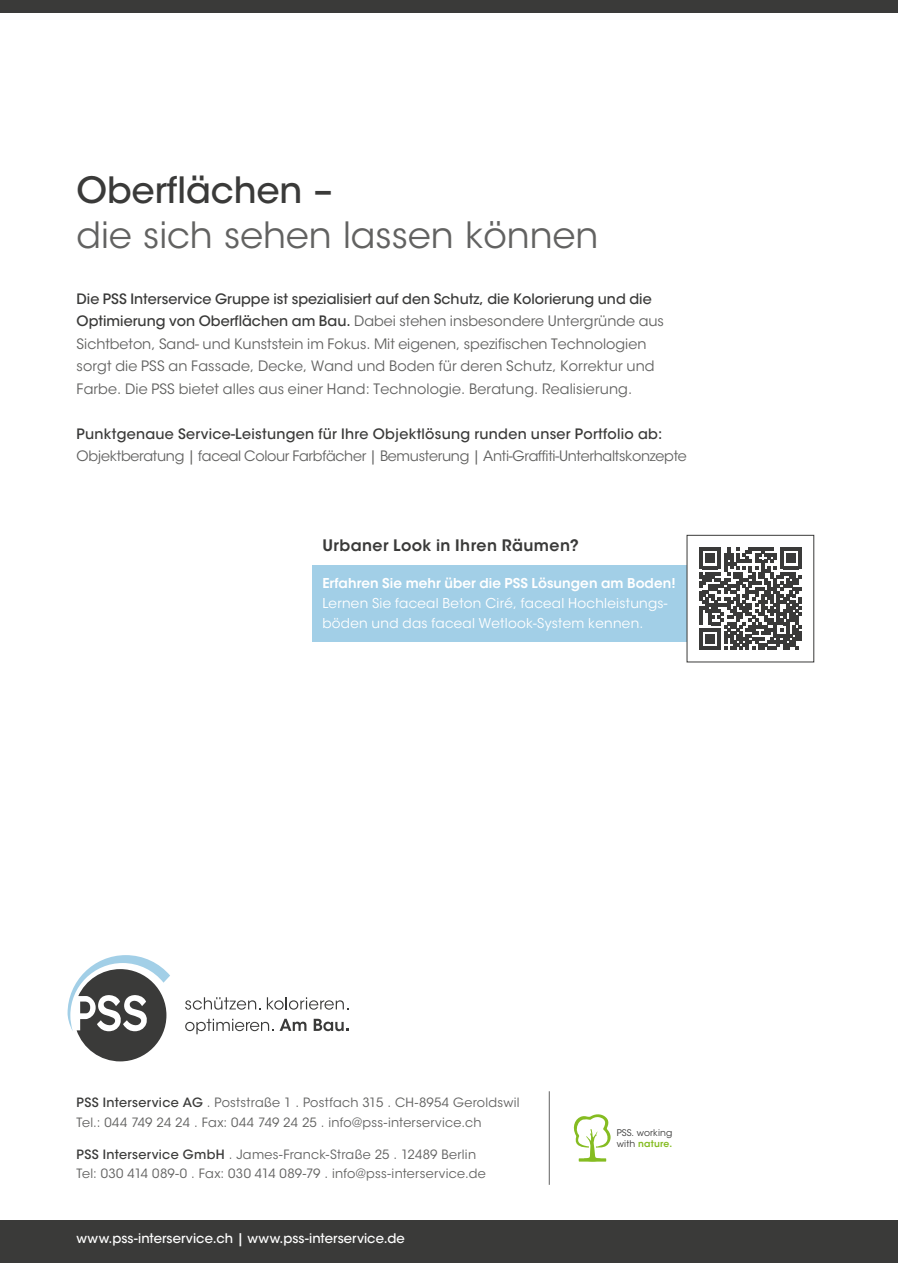
<style>
.page{position:relative;width:898px;height:1263px;background:#fff}
.page>*{position:absolute;margin:0;border:0;box-sizing:border-box;transform-origin:0 0}
.t1{font:36px "ITC Avant Garde Std";color:#626261}
.t2{font:500 36px "ITC Avant Garde Std";color:#3a3a39}
.t3{font:600 15.75px "ITC Avant Garde Std";letter-spacing:.025em;color:#3a3a39}
.t4{font:14.25px/22.5px "ITC Avant Garde Std";color:#626261}
.t5{font:14.25px "ITC Avant Garde Std";letter-spacing:-.02em;color:#626261}
.t6{font:500 14.25px "ITC Avant Garde Std";letter-spacing:.02em;color:#3a3a39}
.t7{font:13.5px/20.2px "ITC Avant Garde Std";letter-spacing:.02em;color:#fff}
.t8{font:600 13.5px "ITC Avant Garde Std";letter-spacing:.005em;color:#fff}
.t9{font:500 13.2px "ITC Avant Garde Std";letter-spacing:.005em;color:#fff}
.t10{font:12.75px/19.5px "ITC Avant Garde Std";letter-spacing:.02em;color:#626261}
.t11{font:9.15px/11.1px "ITC Avant Garde Std";letter-spacing:.015em;color:#3a3a39}
.s1{font-weight:500;color:#3a3a39}
.s2{font-weight:600;color:#85bc21}
</style>
<div class="page">
<div style="left:0;top:1220px;width:897px;height:43px;background:#3a3a39"></div>
<div style="left:0;top:0;width:897px;height:13px;background:#3a3a39"></div>
<div style="left:311px;top:565px;width:375px;height:76px;background:#a2cfe7"></div>
<svg style="left:699px;top:547px;width:102px;height:103px"></svg>
<div style="left:686px;top:535px;width:128px;height:127px;border:1px solid #3a3a39"></div>
<svg style="left:185px;top:997px;width:75px;height:13px"></svg>
<svg style="left:267px;top:997px;width:81px;height:13px"></svg>
<svg style="left:185px;top:1019px;width:88px;height:15px"></svg>
<svg style="left:279px;top:1019px;width:27px;height:12px"></svg>
<svg style="left:313px;top:1019px;width:35px;height:12px"></svg>
<svg style="left:68px;top:955px;width:102px;height:106px"></svg>
<hr style="left:548px;top:1091px;width:1px;height:94px;background:#626261">
<svg style="left:573px;top:1114px;width:38px;height:47px"></svg>
<hr style="left:578px;top:1158px;width:28px;height:3px;background:#85bc21">
<h1 class="t2" style="left:77px;top:167px;width:257px">Oberflächen –</h1>
<h1 class="t1" style="left:77px;top:213px;width:523px">die sich sehen lassen können</h1>
<p class="t4" style="left:77px;top:288px;width:588px"><span class="s1">Die PSS Interservice Gruppe ist spezialisiert auf den Schutz, die Kolorierung und die Optimierung von Oberflächen am Bau.</span> Dabei stehen insbesondere Untergründe aus Sichtbeton, Sand- und Kunststein im Fokus. Mit eigenen, spezifischen Technologien sorgt die PSS an Fassade, Decke, Wand und Boden für deren Schutz, Korrektur und Farbe. Die PSS bietet alles aus einer Hand: Technologie. Beratung. Realisierung.</p>
<p class="t6" style="left:77px;top:425px;width:587px">Punktgenaue Service-Leistungen für Ihre Objektlösung runden unser Portfolio ab:</p>
<p class="t5" style="left:77px;top:447px;width:611px">Objektberatung | faceal Colour Farbfächer | Bemusterung | Anti-Graffiti-Unterhaltskonzepte</p>
<p class="t3" style="left:322px;top:536px;width:258px">Urbaner Look in Ihren Räumen?</p>
<p class="t8" style="left:322px;top:574px;width:354px">Erfahren Sie mehr über die PSS Lösungen am Boden!</p>
<p class="t7" style="left:322px;top:593px;width:346px">Lernen Sie faceal Beton Ciré, faceal Hochleistungs&shy;böden und das faceal Wetlook-System kennen.</p>
<p class="t10" style="left:77px;top:1093px;width:444px"><span class="s1">PSS Interservice AG</span> . Poststraße 1 . Postfach 315 . CH-8954 Geroldswil<br>Tel.: 044 749 24 24 . Fax: 044 749 24 25 . info@pss-interservice.ch</p>
<p class="t10" style="left:77px;top:1144px;width:410px"><span class="s1">PSS Interservice GmbH</span> . James-Franck-Straße 25 . 12489 Berlin<br>Tel: 030 414 089-0 . Fax: 030 414 089-79 . info@pss-interservice.de</p>
<p class="t9" style="left:77px;top:1230px;width:329px">www.pss-interservice.ch | www.pss-interservice.de</p>
<p class="t11" style="left:616px;top:1127px;width:57px">PSS. working with <span class="s2">nature.</span></p>
</div>
